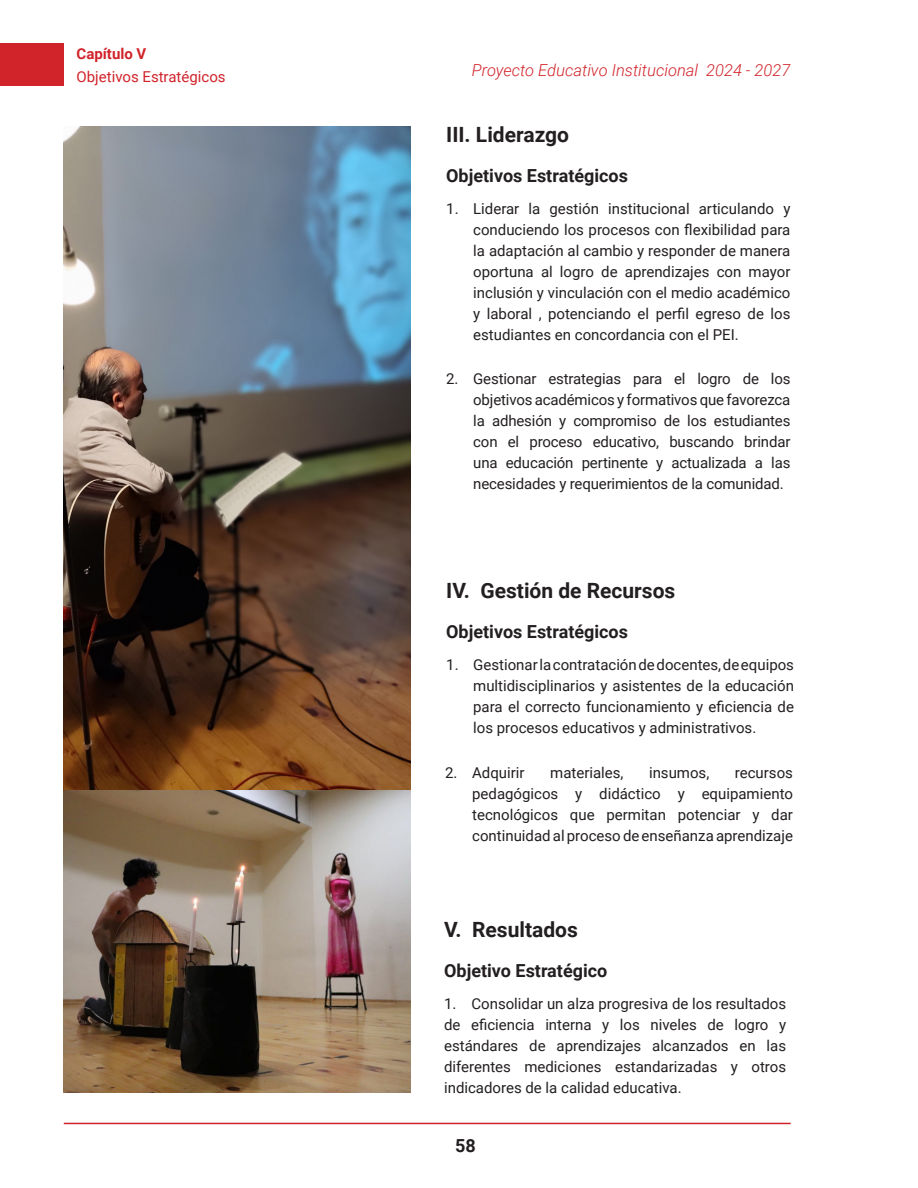
<style>
.page{position:relative;width:918px;height:1188px;background:#fff}
.page>*{position:absolute;margin:0;border:0;box-sizing:border-box;transform-origin:0 0}
.Titulo_4{font:700 21px "Roboto";color:#231f20}
.Bajada_Titulo{font:700 18px "Roboto";color:#231f20}
.t1{font:italic 300 16.5px "Roboto";color:#d1232a}
.Parrafo{font:15px/21px "Roboto";color:#231f20;text-align:justify}
.Capitulo_subida_pag{font:15px "Roboto";color:#d1232a}
.Capitulo_subida_pag-2{font:700 15px "Roboto";color:#d1232a}
</style>
<div class="page">
<hr style="left:64px;top:1123px;width:727px;height:1px;background:#d1232a">
<img style="left:64px;top:126px;width:346px;height:967px">
<div style="left:0;top:44px;width:64px;height:42px;background:#d1232a"></div>
<p class="Capitulo_subida_pag-2" style="left:77px;top:43px;width:71px">Capítulo V</p>
<p class="Capitulo_subida_pag" style="left:77px;top:66px;width:151px">Objetivos Estratégicos</p>
<p class="t1" style="left:472px;top:59px;width:320px">Proyecto Educativo Institucional 2024 - 2027</p>
<p class="Titulo_4" style="left:446px;top:120px;width:124px">III. Liderazgo</p>
<p class="Bajada_Titulo" style="left:446px;top:163px;width:183px">Objetivos Estratégicos</p>
<p class="Parrafo" style="left:473px;top:197px;width:319px;text-indent:-27px">1. Liderar la gestión institucional articulando y conduciendo los procesos con flexibilidad para la adaptación al cambio y responder de manera oportuna al logro de aprendizajes con mayor inclusión y vinculación con el medio académico y laboral , potenciando el perfil egreso de los estudiantes en concordancia con el PEI.</p>
<p class="Parrafo" style="left:473px;top:368px;width:319px;text-indent:-27px">2. Gestionar estrategias para el logro de los objetivos académicos y formativos que favorezca la adhesión y compromiso de los estudiantes con el proceso educativo, buscando brindar una educación pertinente y actualizada a las necesidades y requerimientos de la comunidad.</p>
<p class="Titulo_4" style="left:446px;top:575px;width:231px">IV. Gestión de Recursos</p>
<p class="Bajada_Titulo" style="left:446px;top:619px;width:183px">Objetivos Estratégicos</p>
<p class="Parrafo" style="left:473px;top:653px;width:322px;text-indent:-27px">1. Gestionar la contratación de docentes, de equipos multidisciplinarios y asistentes de la educación para el correcto funcionamiento y eficiencia de los procesos educativos y administrativos.</p>
<p class="Parrafo" style="left:445px;top:762px;width:81px">2. Adquirir</p>
<p class="Parrafo" style="left:550px;top:762px;width:75px">materiales,</p>
<p class="Parrafo" style="left:649px;top:762px;width:62px">insumos,</p>
<p class="Parrafo" style="left:472px;top:762px;width:322px;text-indent:263px">recursos pedagógicos y didáctico y equipamiento tecnológicos que permitan potenciar y dar continuidad al proceso de enseñanza aprendizaje</p>
<p class="Titulo_4" style="left:444px;top:915px;width:135px">V. Resultados</p>
<p class="Bajada_Titulo" style="left:444px;top:958px;width:165px">Objetivo Estratégico</p>
<p class="Parrafo" style="left:444px;top:992px;width:344px">1. Consolidar un alza progresiva de los resultados de eficiencia interna y los niveles de logro y estándares de aprendizajes alcanzados en las diferentes mediciones estandarizadas y otros indicadores de la calidad educativa.</p>
<p class="Bajada_Titulo" style="left:455px;top:1133px;width:22px">58</p>
</div>
